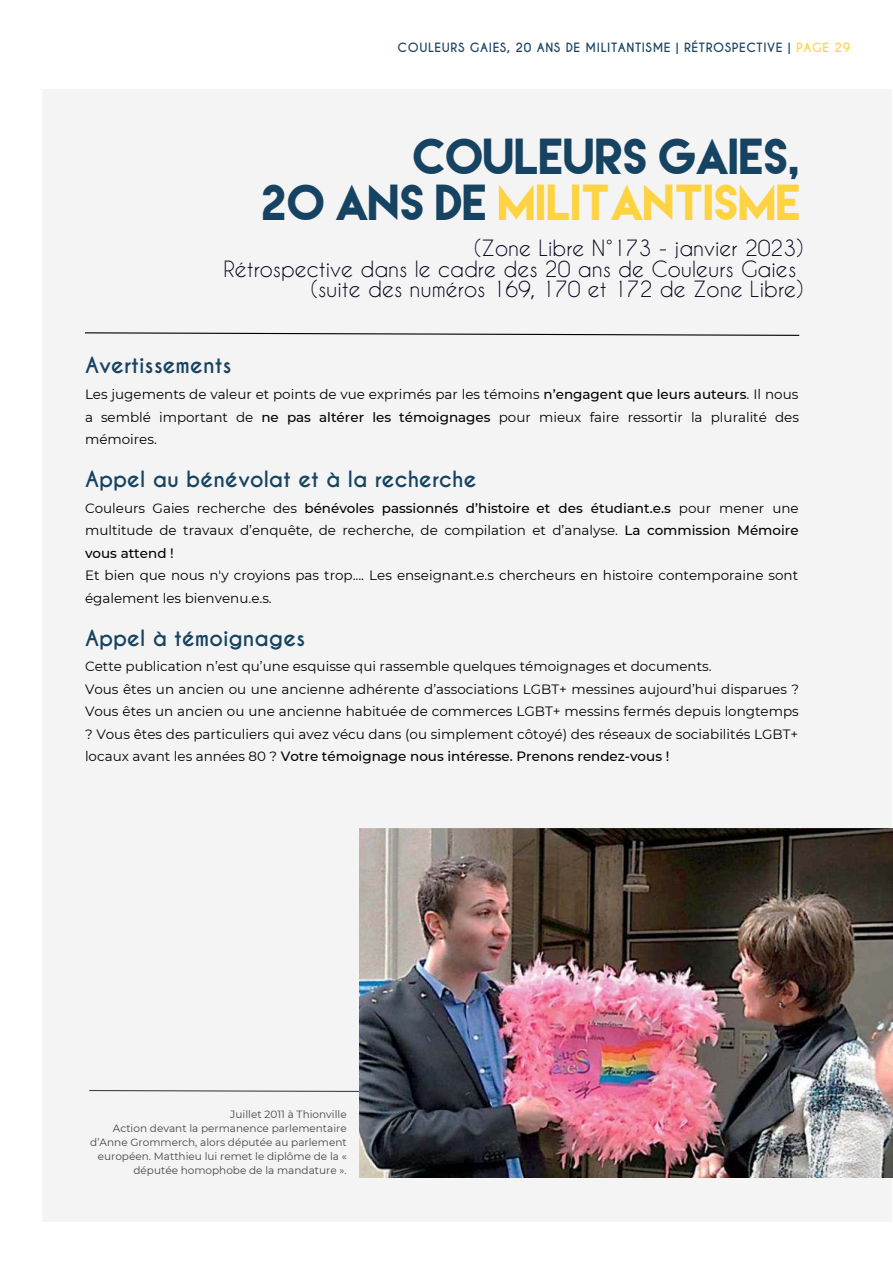
<style>
.page{position:relative;width:893px;height:1264px;background:#fff}
.page>*{position:absolute;margin:0;border:0;box-sizing:border-box;transform-origin:0 0}
.t1{font:45px/46px "Lemon Milk";color:#164361;text-align:right}
.t2{font:21px "Caviar Dreams";color:#00001a}
.t3{font:700 21px "Caviar Dreams";color:#164361}
.t4{font:13.5px/22.5px "Montserrat";color:#000;text-align:justify}
.t5{font:700 12px "Caviar Dreams";letter-spacing:.05em;color:#164361}
.t6{font:10.5px/14px "Montserrat";color:#444;text-align:right}
.s1{color:#fed341}
.s2{font-weight:500}
</style>
<div class="page">
<div style="left:42px;top:89px;width:849px;height:1132px;background:#f4f4f4"></div>
<svg style="left:85px;top:332px;width:715px;height:4px"></svg>
<svg style="left:89px;top:1090px;width:270px;height:2px"></svg>
<img style="left:359px;top:828px;width:533px;height:349px">
<p class="t5" style="left:397px;top:40px;width:454px">COULEURS GAIES, 20 ANS DE MILITANTISME | RÉTROSPECTIVE | <span class="s1">PAGE 29</span></p>
<h1 class="t1" style="left:263px;top:133px;width:540px">COULEURS GAIES,<br>20 ANS DE <span class="s1">MILITANTISME</span></h1>
<h2 class="t2" style="left:474px;top:236px;width:331px">(Zone Libre N°173 - janvier 2023)</h2>
<h2 class="t2" style="left:223px;top:256px;width:574px">Rétrospective dans le cadre des 20 ans de Couleurs Gaies</h2>
<h2 class="t2" style="left:311px;top:276px;width:494px">(suite des numéros 169, 170 et 172 de Zone Libre)</h2>
<h2 class="t3" style="left:85px;top:353px;width:148px">Avertissements</h2>
<p class="t4" style="left:85px;top:383px;width:715px">Les jugements de valeur et points de vue exprimés par les témoins <span class="s2">n’engagent que leurs auteurs</span>. Il nous a semblé important de <span class="s2">ne pas altérer les témoignages</span> pour mieux faire ressortir la pluralité des mémoires.</p>
<h2 class="t3" style="left:85px;top:466px;width:393px">Appel au bénévolat et à la recherche</h2>
<p class="t4" style="left:85px;top:496px;width:715px">Couleurs Gaies recherche des <span class="s2">bénévoles passionnés d’histoire et des étudiant.e.s</span> pour mener une multitude de travaux d’enquête, de recherche, de compilation et d’analyse. <span class="s2">La commission Mémoire vous attend !</span></p>
<p class="t4" style="left:85px;top:564px;width:714px">Et bien que nous n'y croyions pas trop.... Les enseignant.e.s chercheurs en histoire contemporaine sont également les bienvenu.e.s.</p>
<h2 class="t3" style="left:85px;top:625px;width:222px">Appel à témoignages</h2>
<p class="t4" style="left:85px;top:655px;width:715px;text-align:left">Cette publication n’est qu’une esquisse qui rassemble quelques témoignages et documents.<br>Vous êtes un ancien ou une ancienne adhérente d’associations LGBT+ messines aujourd’hui disparues ?<br>Vous êtes un ancien ou une ancienne habituée de commerces LGBT+ messins fermés depuis longtemps ? Vous êtes des particuliers qui avez vécu dans (ou simplement côtoyé) des réseaux de sociabilités LGBT+ locaux avant les années 80 ? <span class="s2">Votre témoignage nous intéresse. Prenons rendez-vous !</span></p>
<p class="t6" style="left:90px;top:1106px;width:258px">Juillet 2011 à Thionville<br>Action devant la permanence parlementaire d’Anne Grommerch, alors députée au parlement européen. Matthieu lui remet le diplôme de la « députée homophobe de la mandature ».</p>
</div>
